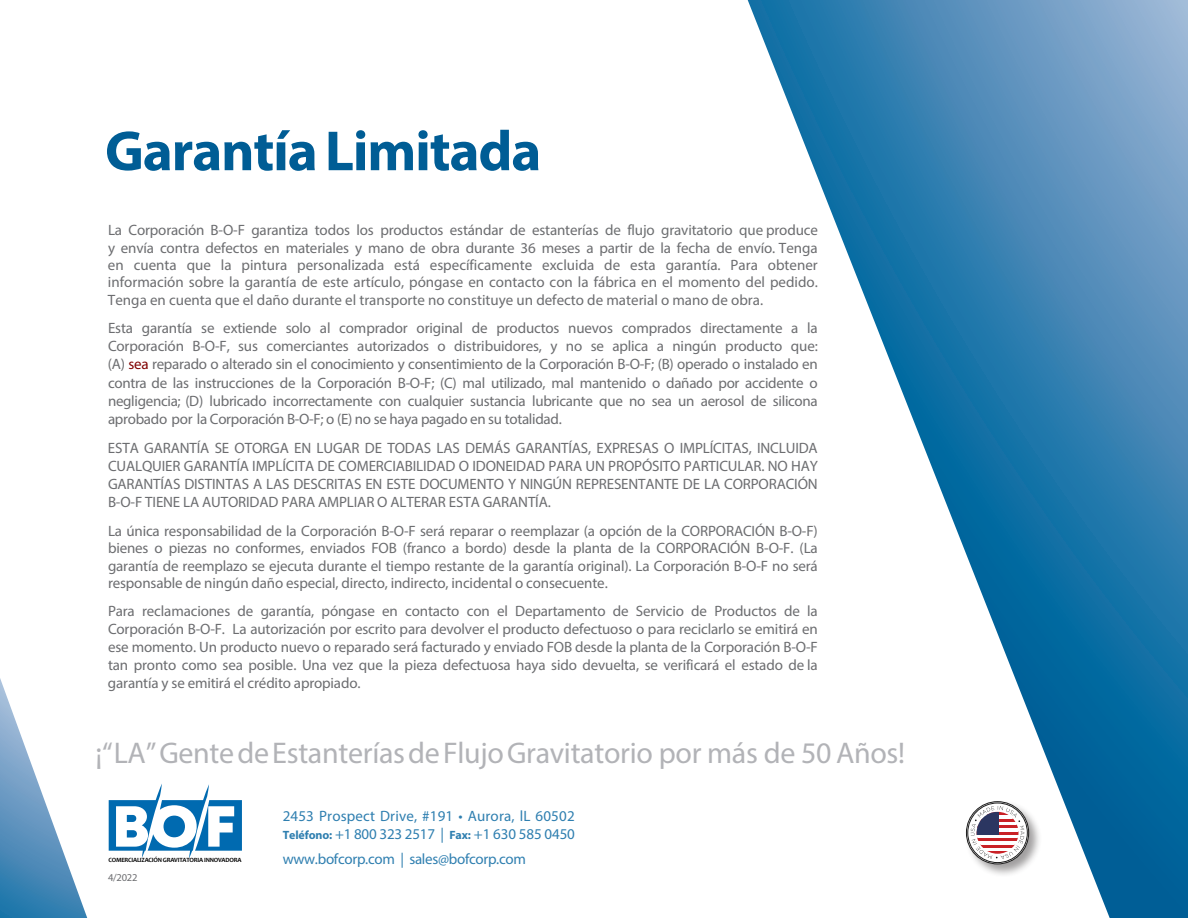
<style>
.page{position:relative;width:1188px;height:918px;background:#fff}
.page>*{position:absolute;margin:0;border:0;box-sizing:border-box;transform-origin:0 0}
.t1{font:700 57px "Myriad Pro";letter-spacing:-.02em;color:#005d95}
.t2{font:30px "Myriad Pro";letter-spacing:-.01em;color:#b2b3b7}
.t3{font:15px/18.1px "Myriad Pro";letter-spacing:-.01em;color:#6c6d70;text-align:justify}
.t4{font:15px/18px "Myriad Pro";letter-spacing:.01em;color:#2f7fb0}
.t5{font:15px "Myriad Pro";letter-spacing:-.01em;color:#2f7fb0}
.t6{font:10.5px "Myriad Pro";color:#6c6d70}
.t7{font:700 6.45px "Candara";letter-spacing:-.035em;color:#000}
.s1{color:#6d6f71}
.s2{color:#800000}
.s3{font-weight:700;font-size:12px}
</style>
<div class="page">
<svg style="left:0;top:678px;width:87px;height:240px"></svg>
<svg style="left:748px;top:0;width:440px;height:918px"></svg>
<div style="left:965px;top:800px;width:77px;height:77px;background:#231f20;opacity:.43"></div>
<svg style="left:966px;top:802px;width:63px;height:62px"></svg>
<div style="left:966px;top:802px;width:63px;height:62px;border:1px solid #1c1c1c;border-radius:50%"></div>
<div style="left:968px;top:803px;width:60px;height:60px;border:1px solid #1c1c1c;border-radius:50%"></div>
<svg style="left:971px;top:806px;width:53px;height:53px"></svg>
<svg style="left:109px;top:784px;width:133px;height:75px"></svg>
<p class="t1" style="left:105px;top:114px;width:438px">GarantíaLimitada</p>
<p class="t3" style="left:108px;top:222px;width:711px;line-height:17.2px">La Corporación B-O-F garantiza todos los productos estándar de estantería<span class="s1">s de flujo gravitatorio que</span> produce y envía contra defectos en materiales y mano de obra durante 36 meses a partir de la fecha de envío. Tenga en cuenta que la pintura personalizada está específicamente excluida de esta garantía. Para obtener información sobre la garantía de este artículo, póngase en contacto con la fábrica en el momento del pedido.<br>Tenga en cuenta que el daño durant<span class="s1">e el transporte n</span>o constituye un defecto de material o mano de obra.</p>
<p class="t3" style="left:108px;top:319px;width:711px">Esta garantía se extiende solo al comprador original de productos nuevos comprados directamente a la Corporación B-O-F, sus comerciantes autorizados o distribuidores, y no se aplica a ningún producto que: (A) <span class="s2">sea</span> reparado o alterado sin el conocimiento y consentimiento de la Corporación B-O-F; (B) operado o instalado en contra de las instrucciones de la Corporación B-O-F; (C) mal utilizado, mal mantenido o dañado por accidente o negligencia; (D) lubricado incorrectamente con cualquier sustancia lubricante que no sea un aerosol de silicona aprobado por la Corporación B-O-F; o (E) no se haya pagado en su totalidad.</p>
<p class="t3" style="left:108px;top:438px;width:711px">ESTA GARANTÍA SE OTORGA EN LUGAR DE TODAS LAS DEMÁS GARANTÍAS, EXPRESAS O IMPLÍCITAS, INCLUIDA CUALQUIER GARANTÍA IMPLÍCITA DE COMERCIABILIDAD O IDONEIDAD PARA UN PROPÓSITO PARTICULAR. NO HAY GARANTÍAS DISTINTAS A LAS DESCRITAS EN ESTE DOCUMENTO Y NINGÚN REPRESENTANTE DE LA CORPORACIÓN B-O-F TIENE LA AUTORIDAD PARA AMPLIAR O ALTERAR ESTA GARANTÍA.</p>
<p class="t3" style="left:108px;top:522px;width:711px;line-height:17.5px">La única responsabilidad de la Corporación B-O-F será reparar o reemplazar (a opción de la CORPORACIÓN B-O-F) bienes o piezas no conformes, enviado<span class="s1">s FOB (franco a bordo)</span> desde la planta de la CORPORACIÓN B-O-F. (La garantía de reemplazo se ejecuta durante el tiempo restante de la garantía original). La Corporación B-O-F no será responsable de ningún daño especial, directo, indirecto, incidental o consecuente.</p>
<p class="t3" style="left:108px;top:602px;width:711px">Para reclamaciones de garantía, póngase en contacto con el Departamento de Servicio de Productos de la Corporación B-O-F. La autorización por escrito para devolver el producto defectuoso o para <span class="s1">reciclarlo</span> se emitirá en ese momento. Un producto nuevo o reparado será facturado y enviad<span class="s1">o FOB d</span>esde la planta de la Corporación B-O-F tan pronto como sea posible. Una vez que la pieza defectuosa haya sido devuelta, se verificará el estado de la garantía y se emitirá el crédito apropiado.</p>
<p class="t2" style="left:96px;top:734px;width:811px">¡“LA” Gente de Estanterías de Flujo Gravitatorio por más de 50 Años!</p>
<p class="t7" style="left:108px;top:856px;width:134px">COMERCIALIZACIÓN GRAVITATORIA INNOVADORA</p>
<p class="t6" style="left:108px;top:871px;width:31px">4/2022</p>
<p class="t4" style="left:283px;top:807px;width:294px">2453 Prospect Drive, #191 • Aurora, lL 60502<br><span class="s3">Teléfono:</span> +1 800 323 2517 | <span class="s3">Fax:</span> +1 630 585 0450</p>
<p class="t5" style="left:283px;top:850px;width:245px">www.bofcorp.com | sales@bofcorp.com</p>
</div>
